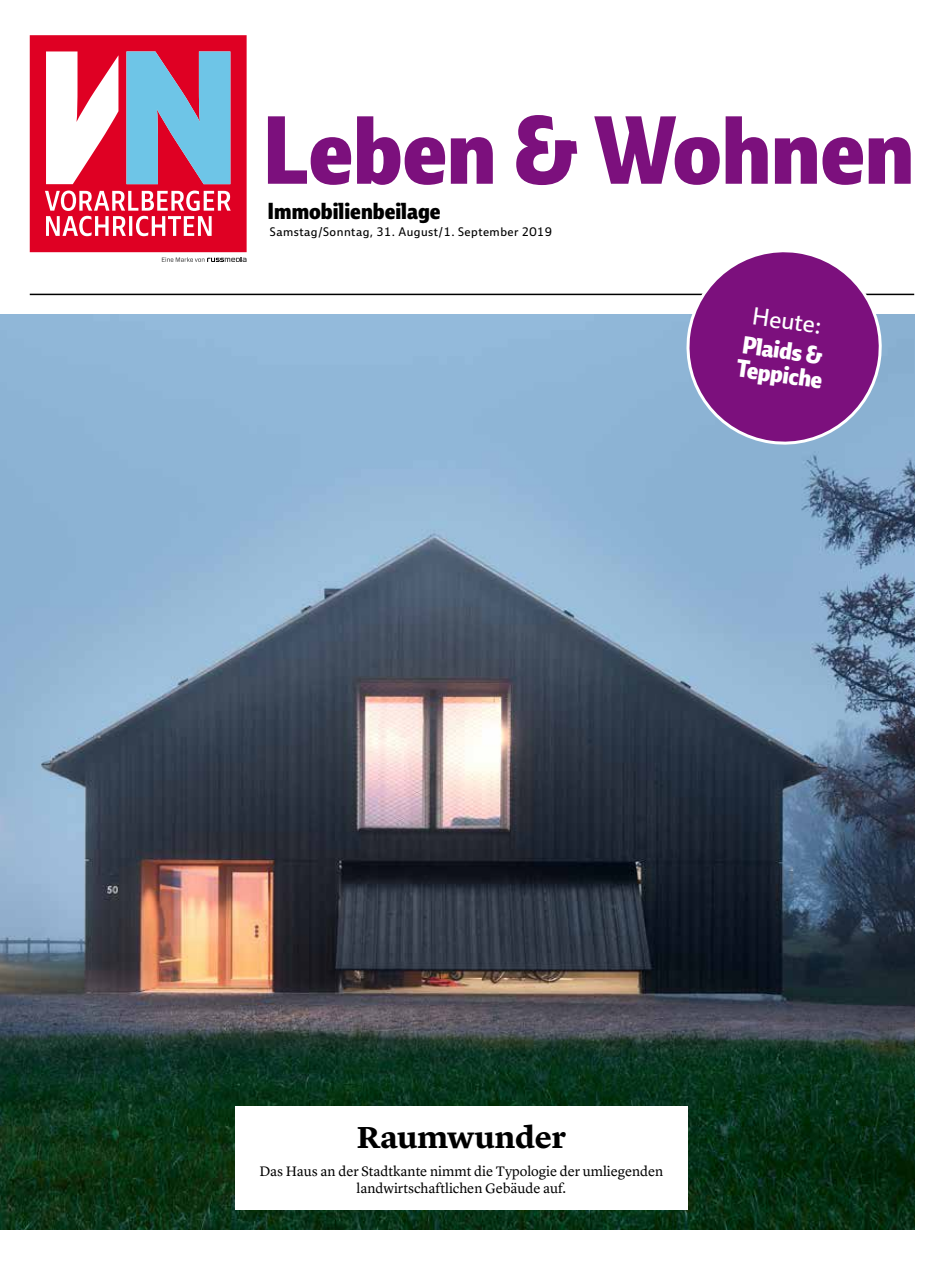
<style>
.page{position:relative;width:944px;height:1285px;background:#fff}
.page>*{position:absolute;margin:0;border:0;box-sizing:border-box;transform-origin:0 0}
.t1{font:800 condensed 93.75px "Ebony";color:#7c107d}
.t2{font:700 31.5px "Lyon Text";letter-spacing:-.01em;color:#000}
.t3{font:800 condensed 24px/24px "Ebony";color:#fff}
.t4{font:24px "Ebony";color:#fff}
.t5{font:800 condensed 22.5px "Ebony";color:#000}
.t6{font:14.25px/17.2px "Lyon Text";letter-spacing:-.005em;color:#000;text-align:center}
.t7{font:12px "Ebony";letter-spacing:.04em;color:#000}
</style>
<div class="page">
<svg style="left:30px;top:35px;width:217px;height:227px"></svg>
<hr style="left:30px;top:293px;width:884px;height:2px;background:#000">
<img style="left:0;top:315px;width:914px;height:914px">
<div style="left:235px;top:1106px;width:453px;height:103px;background:#fff"></div>
<svg style="left:678px;top:252px;width:212px;height:197px;background:#92509f"></svg>
<h1 class="t1" style="left:263px;top:92px;width:653px">Leben &amp; Wohnen</h1>
<h3 class="t5" style="left:267px;top:197px;width:175px">Immobilienbeilage</h3>
<p class="t7" style="left:270px;top:224px;width:284px">Samstag/Sonntag, 31. August/1. September 2019</p>
<h3 class="t4" style="left:754px;top:300px;width:72px;rotate:8deg">Heute:</h3>
<h3 class="t3" style="left:741px;top:333px;width:88px;rotate:8deg">Plaids &amp;<br>Teppiche</h3>
<h2 class="t2" style="left:357px;top:1112px;width:211px">Raumwunder</h2>
<p class="t6" style="left:259px;top:1160px;width:405px">Das Haus an der Stadtkante nimmt die Typologie der umliegenden landwirtschaftlichen Gebäude auf.</p>
</div>
